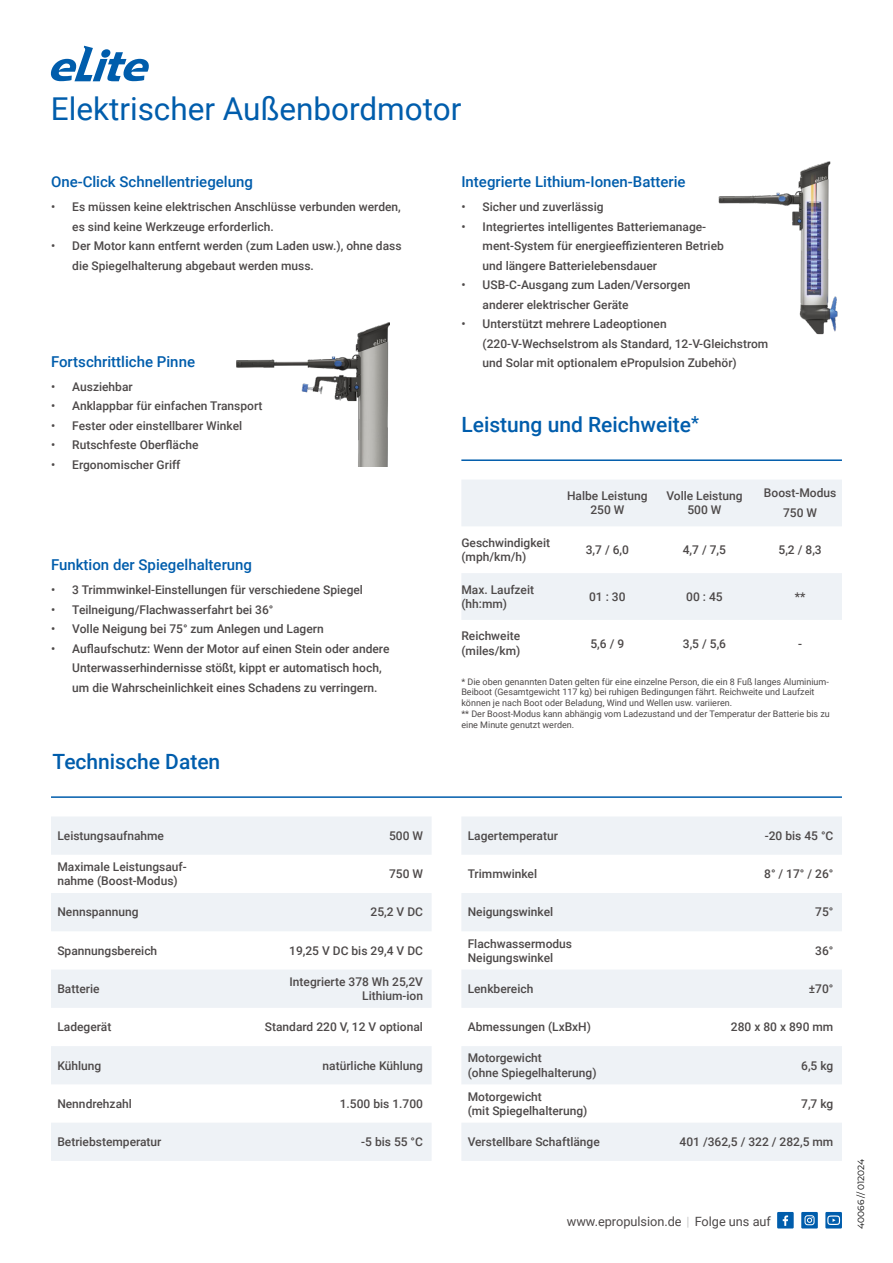
<style>
.page{position:relative;width:893px;height:1263px;background:#fff}
.page>*{position:absolute;margin:0;border:0;box-sizing:border-box;transform-origin:0 0}
.t1{font:31.5px "Roboto";color:#005dac}
.t2{font:500 21px "Roboto";color:#005dac}
.t3{font:500 15px "Roboto";color:#005dac}
.t4{font:12.75px "Roboto";color:#4d4949}
.t5{font:500 12px/14.4px "Roboto";color:#4d4949}
.t6{font:9px/10.8px "Roboto";color:#4d4949}
.t7{font:9px "Montserrat";color:#000}
.s1{font-size:18px}
.s2{color:#c9caca}
</style>
<div class="page">
<svg style="left:777px;top:1212px;width:17px;height:16px"></svg>
<svg style="left:801px;top:1212px;width:17px;height:16px"></svg>
<svg style="left:825px;top:1212px;width:17px;height:16px"></svg>
<svg style="left:51px;top:817px;width:791px;height:344px;fill:#eef2f6"></svg>
<svg style="left:50px;top:46px;width:99px;height:35px"></svg>
<img style="left:237px;top:322px;width:153px;height:144px">
<img style="left:718px;top:161px;width:120px;height:174px">
<hr style="left:51px;top:796px;width:791px;height:2px;background:#005dac">
<svg style="left:461px;top:480px;width:381px;height:140px;fill:#eef2f6"></svg>
<hr style="left:461px;top:459px;width:381px;height:2px;background:#005dac">
<h1 class="t1" style="left:51px;top:87px;width:412px">Elektrischer Außenbordmotor</h1>
<p class="t3" style="left:51px;top:171px;width:203px">One-Click Schnellentriegelung</p>
<p class="t5" style="left:72px;top:197px;width:330px;line-height:19.5px;text-indent:-21px">• Es müssen keine elektrischen Anschlüsse verbunden werden, es sind keine Werkzeuge erforderlich.</p>
<p class="t5" style="left:72px;top:236px;width:331px;line-height:19.5px;text-indent:-21px">• Der Motor kann entfernt werden (zum Laden usw.), ohne dass die Spiegelhalterung abgebaut werden muss.</p>
<p class="t3" style="left:51px;top:351px;width:146px">Fortschrittliche Pinne</p>
<p class="t5" style="left:51px;top:379px;width:83px">• Ausziehbar</p>
<p class="t5" style="left:51px;top:398px;width:213px">• Anklappbar für einfachen Transport</p>
<p class="t5" style="left:51px;top:418px;width:193px">• Fester oder einstellbarer Winkel</p>
<p class="t5" style="left:51px;top:437px;width:149px">• Rutschfeste Oberfläche</p>
<p class="t5" style="left:51px;top:457px;width:131px">• Ergonomischer Griff</p>
<p class="t3" style="left:51px;top:554px;width:203px">Funktion der Spiegelhalterung</p>
<p class="t5" style="left:51px;top:582px;width:313px">• 3 Trimmwinkel-Einstellungen für verschiedene Spiegel</p>
<p class="t5" style="left:51px;top:602px;width:224px">• Teilneigung/Flachwasserfahrt bei 36°</p>
<p class="t5" style="left:51px;top:621px;width:274px">• Volle Neigung bei 75° zum Anlegen und Lagern</p>
<p class="t5" style="left:72px;top:638px;width:319px;line-height:19.5px;text-indent:-21px">• Auflaufschutz: Wenn der Motor auf einen Stein oder andere<br>Unterwasserhindernisse stößt, kippt er automatisch hoch, um die Wahrscheinlichkeit eines Schadens zu verringern.</p>
<h2 class="t2" style="left:53px;top:747px;width:169px">Technische Daten</h2>
<p class="t3" style="left:461px;top:171px;width:226px">Integrierte Lithium-Ionen-Batterie</p>
<p class="t5" style="left:461px;top:199px;width:144px">• Sicher und zuverlässig</p>
<p class="t5" style="left:483px;top:216px;width:243px;line-height:19.5px;text-indent:-21px">• Integriertes intelligentes Batteriemanage&shy;ment-System für energieeffizienteren Betrieb und längere Batterielebensdauer</p>
<p class="t5" style="left:483px;top:275px;width:209px;line-height:19.5px;text-indent:-21px">• USB-C-Ausgang zum Laden/Versorgen anderer elektrischer Geräte</p>
<p class="t5" style="left:483px;top:314px;width:287px;line-height:19.5px;text-indent:-21px">• Unterstützt mehrere Ladeoptionen (220-V-Wechselstrom als Standard, 12-V-Gleichstrom und Solar mit optionalem ePropulsion Zubehör)</p>
<h2 class="t2" style="left:461px;top:410px;width:239px">Leistung und Reichweite<span class="s1">*</span></h2>
<p class="t5" style="left:567px;top:488px;width:82px;text-align:center">Halbe Leistung<br>250 W</p>
<p class="t5" style="left:666px;top:488px;width:78px;text-align:center">Volle Leistung<br>500 W</p>
<p class="t5" style="left:764px;top:483px;width:74px;line-height:19.5px;text-align:center">Boost-Modus<br>750 W</p>
<p class="t5" style="left:461px;top:535px;width:90px">Geschwindigkeit (mph/km/h)</p>
<p class="t5" style="left:586px;top:542px;width:45px">3,7 / 6,0</p>
<p class="t5" style="left:683px;top:542px;width:45px">4,7 / 7,5</p>
<p class="t5" style="left:778px;top:542px;width:45px">5,2 / 8,3</p>
<p class="t5" style="left:461px;top:582px;width:74px">Max. Laufzeit (hh:mm)</p>
<p class="t5" style="left:589px;top:589px;width:38px">01 : 30</p>
<p class="t5" style="left:686px;top:589px;width:38px">00 : 45</p>
<p class="t5" style="left:795px;top:589px;width:12px">**</p>
<p class="t5" style="left:461px;top:628px;width:61px">Reichweite (miles/km)</p>
<p class="t5" style="left:590px;top:636px;width:35px">5,6 / 9</p>
<p class="t5" style="left:683px;top:636px;width:45px">3,5 / 5,6</p>
<p class="t5" style="left:798px;top:636px;width:5px">-</p>
<p class="t6" style="left:461px;top:676px;width:370px">* Die oben genannten Daten gelten für eine einzelne Person, die ein 8 Fuß langes Aluminium-Beiboot (Gesamtgewicht 117 kg) bei ruhigen Bedingungen fährt. Reichweite und Laufzeit können je nach Boot oder Beladung, Wind und Wellen usw. variieren.<br>** Der Boost-Modus kann abhängig vom Ladezustand und der Temperatur der Batterie bis zu eine Minute genutzt werden.</p>
<p class="t5" style="left:57px;top:828px;width:108px">Leistungsaufnahme</p>
<p class="t5" style="left:389px;top:828px;width:35px">500 W</p>
<p class="t5" style="left:468px;top:828px;width:92px">Lagertemperatur</p>
<p class="t5" style="left:765px;top:828px;width:70px">-20 bis 45 °C</p>
<p class="t5" style="left:57px;top:859px;width:131px">Maximale Leistungsauf&shy;nahme (Boost-Modus)</p>
<p class="t5" style="left:389px;top:866px;width:35px">750 W</p>
<p class="t5" style="left:468px;top:866px;width:71px">Trimmwinkel</p>
<p class="t5" style="left:764px;top:866px;width:71px">8° / 17° / 26°</p>
<p class="t5" style="left:57px;top:904px;width:83px">Nennspannung</p>
<p class="t5" style="left:371px;top:904px;width:54px">25,2 V DC</p>
<p class="t5" style="left:468px;top:904px;width:87px">Neigungswinkel</p>
<p class="t5" style="left:815px;top:904px;width:20px">75°</p>
<p class="t5" style="left:57px;top:943px;width:101px">Spannungsbereich</p>
<p class="t5" style="left:289px;top:943px;width:135px">19,25 V DC bis 29,4 V DC</p>
<p class="t5" style="left:468px;top:935px;width:106px">Flachwassermodus<br>Neigungswinkel</p>
<p class="t5" style="left:815px;top:943px;width:20px">36°</p>
<p class="t5" style="left:57px;top:981px;width:44px">Batterie</p>
<p class="t5" style="left:290px;top:974px;width:135px;text-align:right">Integrierte 378 Wh 25,2V<br>Lithium-ion</p>
<p class="t5" style="left:468px;top:981px;width:67px">Lenkbereich</p>
<p class="t5" style="left:809px;top:981px;width:26px">±70°</p>
<p class="t5" style="left:57px;top:1019px;width:55px">Ladegerät</p>
<p class="t5" style="left:265px;top:1019px;width:160px">Standard 220 V, 12 V optional</p>
<p class="t5" style="left:468px;top:1019px;width:125px">Abmessungen (LxBxH)</p>
<p class="t5" style="left:731px;top:1019px;width:104px">280 x 80 x 890 mm</p>
<p class="t5" style="left:57px;top:1057px;width:45px">Kühlung</p>
<p class="t5" style="left:323px;top:1057px;width:102px">natürliche Kühlung</p>
<p class="t5" style="left:468px;top:1050px;width:130px">Motorgewicht<br>(ohne Spiegelhalterung)</p>
<p class="t5" style="left:801px;top:1057px;width:34px">6,5 kg</p>
<p class="t5" style="left:57px;top:1096px;width:76px">Nenndrehzahl</p>
<p class="t5" style="left:340px;top:1096px;width:85px">1.500 bis 1.700</p>
<p class="t5" style="left:468px;top:1089px;width:121px">Motorgewicht<br>(mit Spiegelhalterung)</p>
<p class="t5" style="left:801px;top:1096px;width:34px">7,7 kg</p>
<p class="t5" style="left:57px;top:1134px;width:106px">Betriebstemperatur</p>
<p class="t5" style="left:361px;top:1134px;width:63px">-5 bis 55 °C</p>
<p class="t5" style="left:468px;top:1134px;width:134px">Verstellbare Schaftlänge</p>
<p class="t5" style="left:680px;top:1134px;width:155px">401 /362,5 / 322 / 282,5 mm</p>
<p class="t4" style="left:567px;top:1212px;width:206px">www.epropulsion.de <span class="s2">|</span> Folge uns auf</p>
<p class="t7" style="left:855px;top:1229px;width:72px;rotate:-90deg">40066 // 012024</p>
</div>
